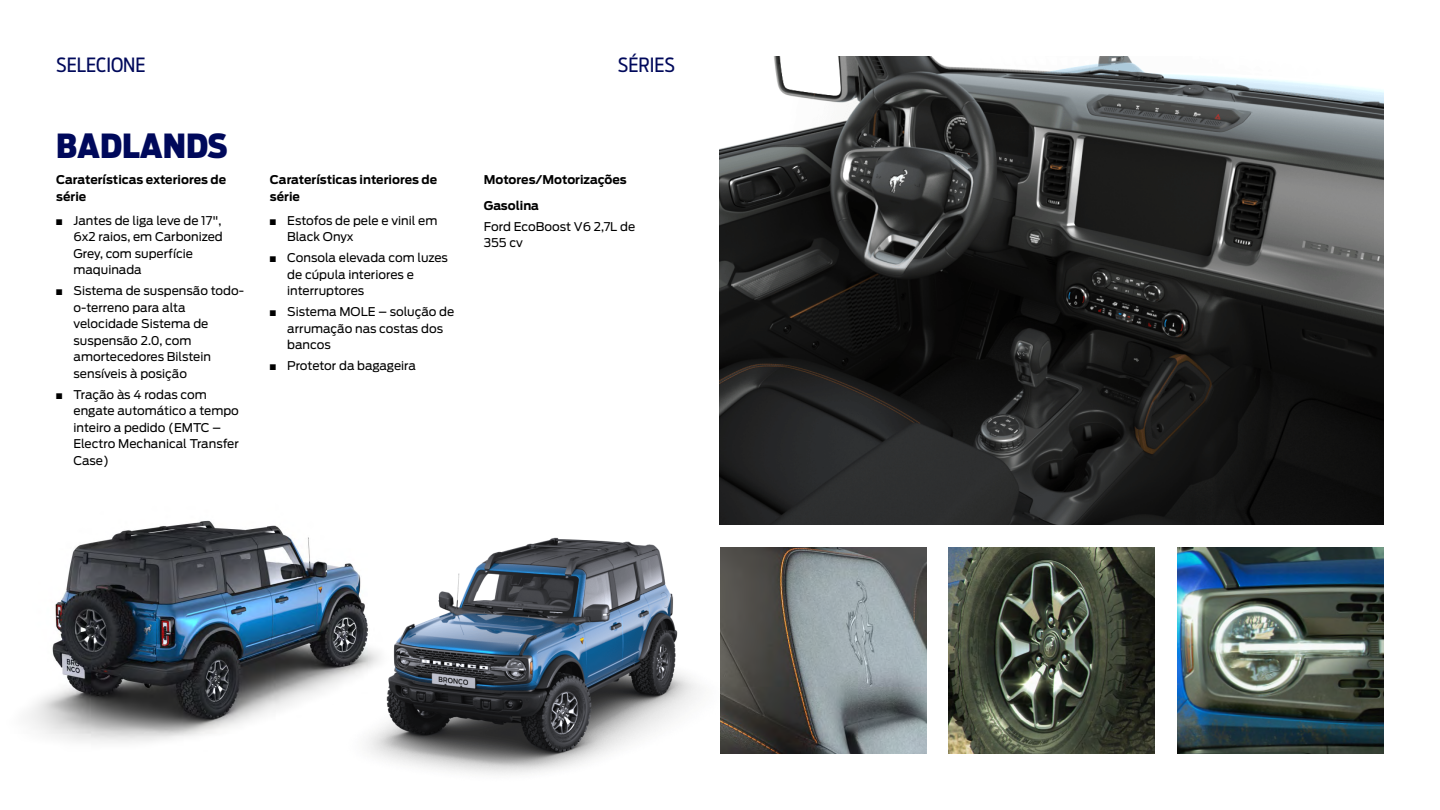
<style>
.page{position:relative;width:1440px;height:810px;background:#fff}
.page>*{position:absolute;margin:0;border:0;box-sizing:border-box;transform-origin:0 0}
.t1{font:900 33px "Ford Antenna Cond";color:#00095b}
.t2{font:19.5px "Ford Antenna Cond";color:#00095b}
.t3{font:12px/16.5px "Ford Antenna";color:#000}
.t4{font:700 12px/16.5px "Ford Antenna";color:#000}
</style>
<div class="page">
<img style="left:1178px;top:548px;width:206px;height:206px">
<img style="left:720px;top:548px;width:206px;height:206px">
<img style="left:949px;top:548px;width:206px;height:206px">
<img style="left:719px;top:56px;width:665px;height:468px">
<img style="left:27px;top:520px;width:312px;height:223px">
<img style="left:339px;top:515px;width:381px;height:259px">
<h2 class="t2" style="left:56px;top:48px;width:91px">SELECIONE</h2>
<h2 class="t2" style="left:618px;top:48px;width:58px">SÉRIES</h2>
<h1 class="t1" style="left:56px;top:115px;width:173px">BADLANDS</h1>
<p class="t4" style="left:56px;top:170px;width:171px">Caraterísticas exteriores de série</p>
<p class="t3" style="left:73px;top:211px;width:151px;text-indent:-17px">■ Jantes de liga leve de 17",<br>6x2 raios, em Carbonized<br>Grey, com superfície maquinada</p>
<p class="t3" style="left:73px;top:281px;width:172px;text-indent:-17px">■ Sistema de suspensão todo&shy;o-terreno para alta velocidade Sistema de suspensão 2.0, com amortecedores Bilstein sensíveis à posição</p>
<p class="t3" style="left:73px;top:385px;width:167px;text-indent:-17px">■ Tração às 4 rodas com engate automático a tempo inteiro a pedido (EMTC –<br>Electro Mechanical Transfer<br>Case)</p>
<p class="t4" style="left:270px;top:170px;width:169px">Caraterísticas interiores de série</p>
<p class="t3" style="left:287px;top:211px;width:152px;text-indent:-17px">■ Estofos de pele e vinil em<br>Black Onyx</p>
<p class="t3" style="left:287px;top:248px;width:162px;text-indent:-17px">■ Consola elevada com luzes de cúpula interiores e interruptores</p>
<p class="t3" style="left:287px;top:302px;width:169px;text-indent:-17px">■ Sistema MOLE – solução de arrumação nas costas dos bancos</p>
<p class="t3" style="left:270px;top:356px;width:148px">■ Protetor da bagageira</p>
<p class="t4" style="left:484px;top:166px;width:145px;line-height:26.1px">Motores/Motorizações<br>Gasolina</p>
<p class="t3" style="left:484px;top:217px;width:153px">Ford EcoBoost V6 2,7L de<br>355 cv</p>
</div>
